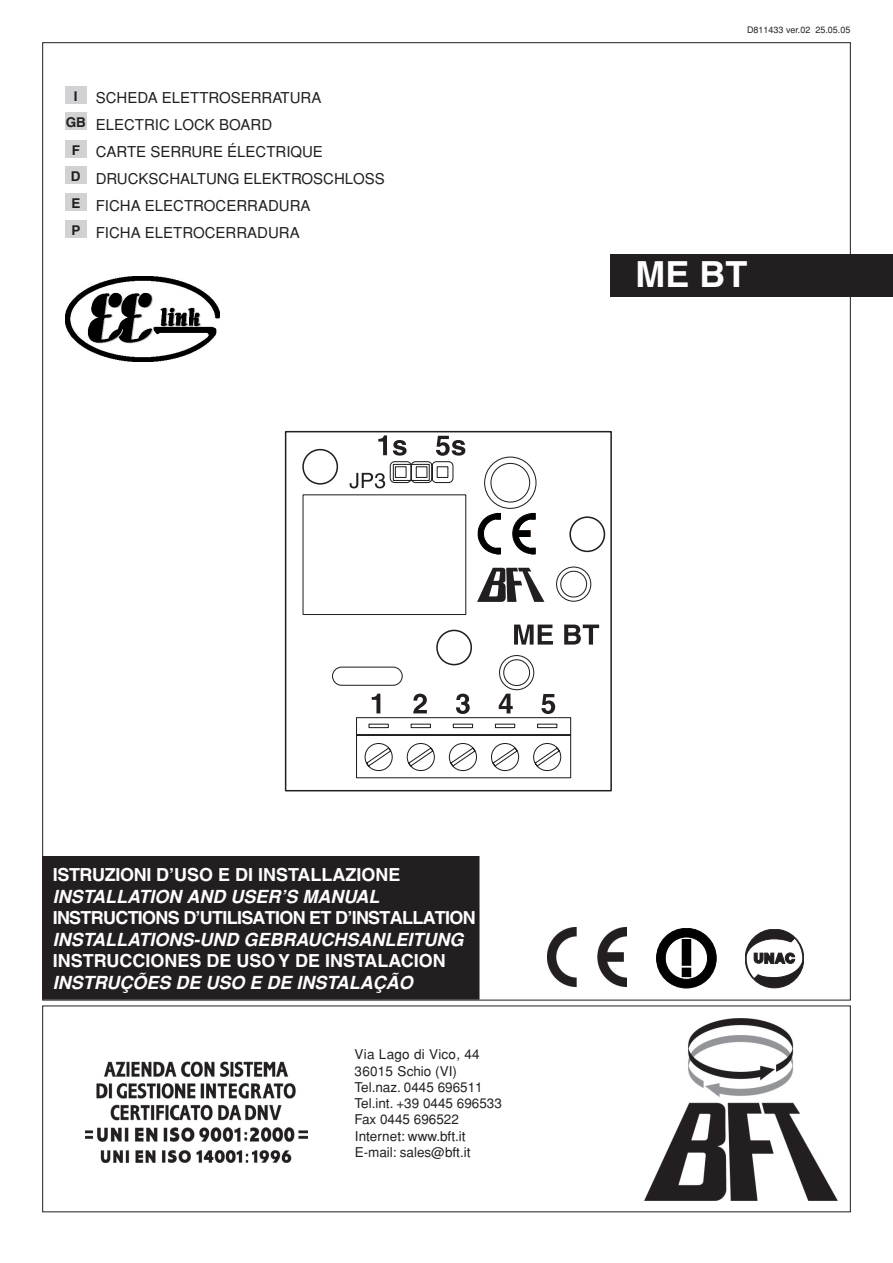
<style>
.page{position:relative;width:893px;height:1263px;background:#fff}
.page>*{position:absolute;margin:0;border:0;box-sizing:border-box;transform-origin:0 0}
.t1{font:700 36px "Helvetica";color:#fff}
.t2{font:italic 700 18px "Helvetica";color:#fff}
.t3{font:700 18px "Helvetica";color:#fff}
.t4{font:700 18px "Helvetica";letter-spacing:-.04em;color:#fff}
.t5{font:15px/27px "Helvetica";color:#231f20}
.t6{font:13.5px/16.2px "Helvetica";color:#231f20}
.t7{font:700 13.5px/26.8px "Helvetica";color:#231f20;text-align:center}
.t8{font:9px "Helvetica";color:#231f20}
</style>
<div class="page">
<div style="left:65px;top:87px;width:21px;height:17px;background:#d1d2d4"></div>
<div style="left:65px;top:113px;width:21px;height:17px;background:#d1d2d4"></div>
<div style="left:65px;top:140px;width:21px;height:17px;background:#d1d2d4"></div>
<div style="left:65px;top:167px;width:21px;height:17px;background:#d1d2d4"></div>
<div style="left:65px;top:194px;width:21px;height:17px;background:#d1d2d4"></div>
<div style="left:65px;top:221px;width:21px;height:17px;background:#d1d2d4"></div>
<div style="left:610px;top:255px;width:283px;height:42px;background:#231f20"></div>
<div style="left:285px;top:431px;width:327px;height:360px;border:2px solid #231f20"></div>
<svg style="left:378px;top:435px;width:9px;height:20px"></svg>
<svg style="left:393px;top:440px;width:14px;height:16px"></svg>
<div style="left:302px;top:449px;width:36px;height:36px;border:2px solid #231f20;border-radius:50%"></div>
<div style="left:569px;top:516px;width:36px;height:36px;border:2px solid #231f20;border-radius:50%"></div>
<svg style="left:302px;top:461px;width:270px;height:318px"></svg>
<svg style="left:372px;top:694px;width:8px;height:19px"></svg>
<svg style="left:413px;top:694px;width:14px;height:19px"></svg>
<svg style="left:350px;top:473px;width:35px;height:15px"></svg>
<svg style="left:436px;top:436px;width:163px;height:278px"></svg>
<div style="left:43px;top:857px;width:436px;height:142px;background:#231f20"></div>
<div style="left:43px;top:856px;width:436px;height:143px;border:1px solid #231f20"></div>
<img style="left:547px;top:928px;width:79px;height:58px">
<div style="left:745px;top:929px;width:59px;height:59px;background:#231f20;border-radius:50%"></div>
<div style="left:745px;top:929px;width:59px;height:59px;border:1px solid #231f20;border-radius:50%"></div>
<svg style="left:746px;top:938px;width:57px;height:41px"></svg>
<img style="left:645px;top:1018px;width:192px;height:182px">
<img style="left:85px;top:1062px;width:223px;height:100px">
<img style="left:65px;top:276px;width:154px;height:86px">
<svg style="left:657px;top:928px;width:59px;height:60px"></svg>
<div style="left:682px;top:940px;width:9px;height:25px;background:#000"></div>
<div style="left:682px;top:968px;width:9px;height:9px;background:#000"></div>
<p class="t7" style="left:66px;top:83px;width:22px;line-height:25.8px">I<br>GB</p>
<p class="t7" style="left:71px;top:136px;width:11px;text-align:justify">F D E P</p>
<p class="t5" style="left:96px;top:84px;width:291px">SCHEDA ELETTROSERRATURA<br>ELECTRIC LOCK BOARD<br>CARTE SERRURE ÉLECTRIQUE<br>DRUCKSCHALTUNG ELEKTROSCHLOSS<br>FICHA ELECTROCERRADURA<br>FICHA ELETROCERRADURA</p>
<p class="t8" style="left:747px;top:24px;width:105px">D811433 ver.02 25.05.05</p>
<h1 class="t1" style="left:635px;top:253px;width:113px">ME BT</h1>
<p class="t3" style="left:53px;top:864px;width:349px">ISTRUZIONI D’USO E DI INSTALLAZIONE</p>
<p class="t2" style="left:53px;top:886px;width:328px">INSTALLATION AND USER’S MANUAL</p>
<p class="t4" style="left:53px;top:907px;width:425px">INSTRUCTIONS D’UTILISATION ET D’INSTALLATION</p>
<p class="t2" style="left:53px;top:929px;width:412px">INSTALLATIONS-UND GEBRAUCHSANLEITUNG</p>
<p class="t3" style="left:53px;top:950px;width:395px">INSTRUCCIONES DE USO Y DE INSTALACION</p>
<p class="t2" style="left:53px;top:972px;width:362px">INSTRUÇÕES DE USO E DE INSTALAÇÃO</p>
<p class="t6" style="left:355px;top:1046px;width:149px">Via Lago di Vico, 44<br>36015 Schio (VI)<br>Tel.naz. 0445 696511<br>Tel.int. +39 0445 696533<br>Fax 0445 696522<br>Internet: www.bft.it<br>E-mail: sales@bft.it</p>
</div>
